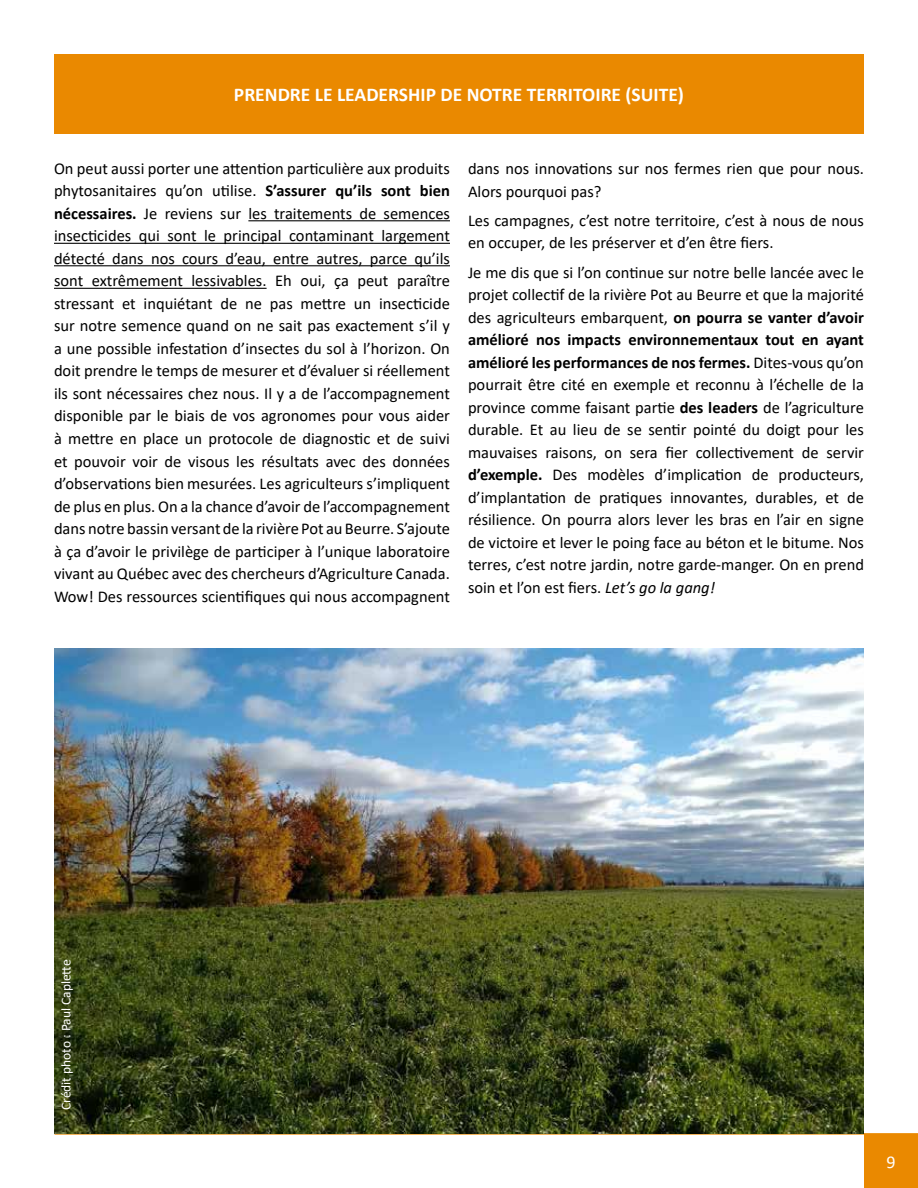
<style>
.page{position:relative;width:918px;height:1188px;background:#fff}
.page>*{position:absolute;margin:0;border:0;box-sizing:border-box;transform-origin:0 0}
.t1{font:700 19.5px "Calibri";color:#fff}
.t2{font:18px "Calibri";color:#fff}
.t3{font:16.5px/22.5px "Calibri";color:#000;text-align:justify}
.t4{font:13.5px "Calibri";color:#fff}
.s1{font-weight:700}
.s2{font-style:italic}
</style>
<div class="page">
<div style="left:864px;top:1134px;width:54px;height:54px;background:#ea8900"></div>
<hr style="left:55px;top:1133px;width:863px;height:2px;background:#ea8900">
<div style="left:54px;top:54px;width:810px;height:79px;background:#ea8900"></div>
<hr style="left:248px;top:220px;width:202px;height:1px;background:#000">
<hr style="left:54px;top:243px;width:396px;height:1px;background:#000">
<hr style="left:54px;top:265px;width:396px;height:1px;background:#000">
<hr style="left:54px;top:288px;width:213px;height:1px;background:#000">
<img style="left:54px;top:648px;width:810px;height:485px">
<p class="t1" style="left:234px;top:81px;width:452px">PRENDRE LE LEADERSHIP DE NOTRE TERRITOIRE (SUITE)</p>
<p class="t3" style="left:54px;top:157px;width:398px">On peut aussi porter une attention particulière aux produits phytosanitaires qu’on utilise. <span class="s1">S’assurer qu’ils sont bien nécessaires.</span> Je reviens sur les traitements de semences insecticides qui sont le principal contaminant largement détecté dans nos cours d’eau, entre autres, parce qu’ils sont extrêmement lessivables. Eh oui, ça peut paraître stressant et inquiétant de ne pas mettre un insecticide sur notre semence quand on ne sait pas exactement s’il y a une possible infestation d’insectes du sol à l’horizon. On doit prendre le temps de mesurer et d’évaluer si réellement ils sont nécessaires chez nous. Il y a de l’accompagnement disponible par le biais de vos agronomes pour vous aider à mettre en place un protocole de diagnostic et de suivi et pouvoir voir de visous les résultats avec des données d’observations bien mesurées. Les agriculteurs s’impliquent de plus en plus. On a la chance d’avoir de l’accompagnement dans notre bassin versant de la rivière Pot au Beurre. S’ajoute à ça d’avoir le privilège de participer à l’unique laboratoire vivant au Québec avec des chercheurs d’Agriculture Canada.<br>Wow! Des ressources scientifiques qui nous accompagnent</p>
<p class="t3" style="left:468px;top:157px;width:397px">dans nos innovations sur nos fermes rien que pour nous.<br>Alors pourquoi pas?</p>
<p class="t3" style="left:468px;top:209px;width:397px">Les campagnes, c’est notre territoire, c’est à nous de nous en occuper, de les préserver et d’en être fiers.</p>
<p class="t3" style="left:468px;top:260px;width:398px">Je me dis que si l’on continue sur notre belle lancée avec le projet collectif de la rivière Pot au Beurre et que la majorité des agriculteurs embarquent, <span class="s1">on pourra se vanter d’avoir amélioré nos impacts environnementaux tout en ayant amélioré les performances de nos fermes.</span> Dites-vous qu’on pourrait être cité en exemple et reconnu à l’échelle de la province comme faisant partie <span class="s1">des leaders</span> de l’agriculture durable. Et au lieu de se sentir pointé du doigt pour les mauvaises raisons, on sera fier collectivement de servir <span class="s1">d’exemple.</span> Des modèles d’implication de producteurs, d’implantation de pratiques innovantes, durables, et de résilience. On pourra alors lever les bras en l’air en signe de victoire et lever le poing face au béton et le bitume. Nos terres, c’est notre jardin, notre garde-manger. On en prend soin et l’on est fiers. <span class="s2">Let’s go la gang!</span></p>
<p class="t4" style="left:57px;top:1110px;width:152px;rotate:-90deg">Crédit photo : Paul Caplette</p>
<p class="t2" style="left:886px;top:1149px;width:11px">9</p>
</div>
